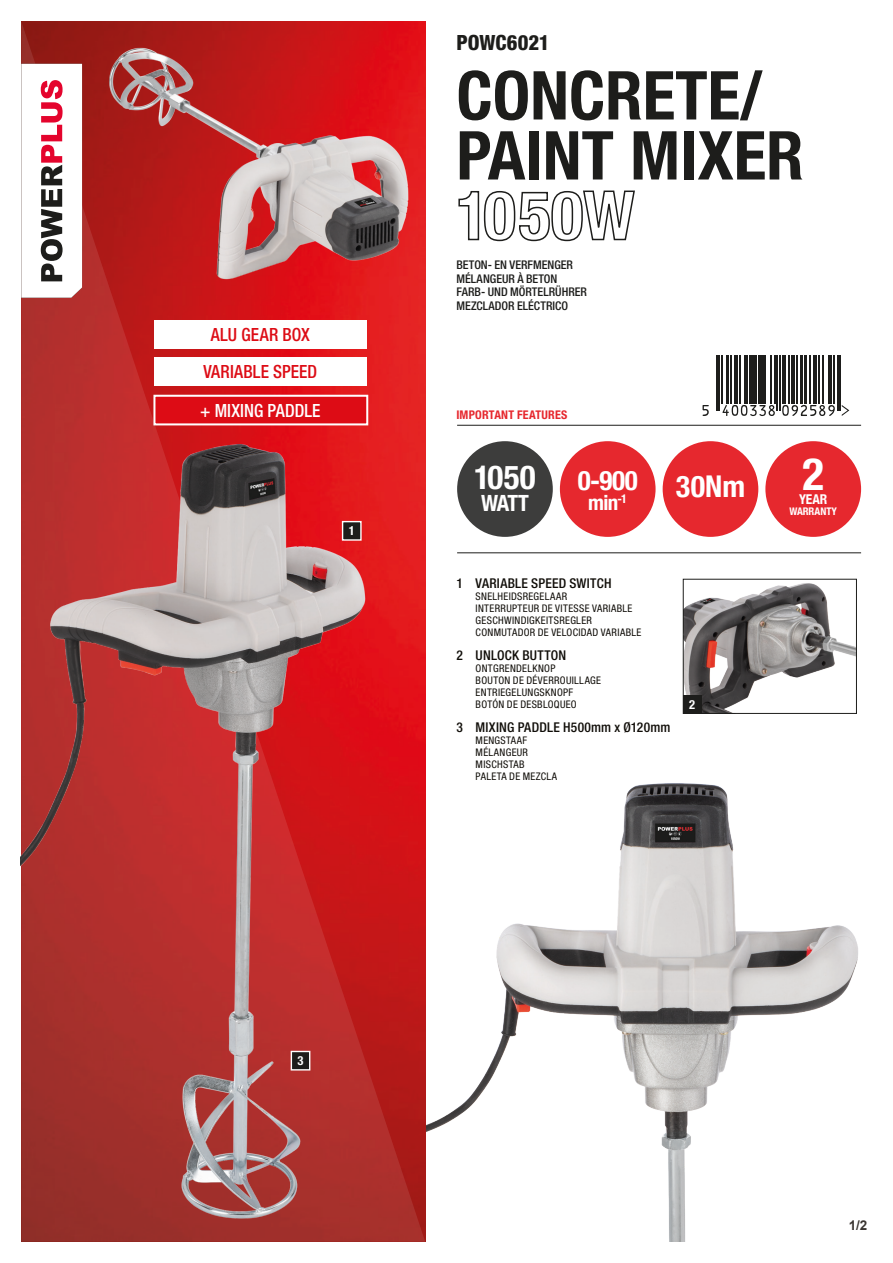
<style>
.page{position:relative;width:893px;height:1263px;background:#fff}
.page>*{position:absolute;margin:0;border:0;box-sizing:border-box;transform-origin:0 0}
.t1{font:700 condensed 67.5px/60px "Helvetica Neue LT Std";color:#1d1d1b}
.t2{font:700 condensed 45px "Helvetica Neue";color:#fff}
.t3{font:700 condensed 33px "Helvetica Neue LT Std";color:#fff}
.t4{font:700 condensed 30px "Helvetica Neue";color:#fff}
.t5{font:700 condensed 27px "Helvetica Neue";color:#fff}
.t6{font:700 condensed 22.5px "Helvetica Neue LT Std";color:#fff}
.t7{font:800 condensed 21px "Helvetica Neue LT Std";color:#1d1d1b}
.t8{font:700 condensed 21px "Helvetica Neue";color:#fff}
.t9{font:500 condensed 18.15px/37.5px "Helvetica Neue LT Std";letter-spacing:.01em;color:#dd0c15;text-align:center;scale:.95 1}
.t10{font:500 condensed 18.15px "Helvetica Neue LT Std";letter-spacing:.005em;color:#fff;scale:.95 1}
.t11{font:500 condensed 13.5px "Helvetica Neue LT Std";letter-spacing:.015em;color:#100d08}
.t12{font:700 condensed 13.5px "Helvetica Neue";color:#fff}
.t13{font:700 13.5px "Arial";color:#3a3531}
.t14{font:700 condensed 12.6px "Helvetica Neue LT Std";color:#fff}
.t15{font:500 condensed 12px/13.5px "Helvetica Neue LT Std";color:#1d1d1b}
.t16{font:700 condensed 12px "Helvetica Neue LT Std";letter-spacing:.02em;color:#e6282e}
.t17{font:condensed 10.5px/12px "Helvetica Neue LT Std";letter-spacing:.03em;color:#100d08}
.t18{font:700 condensed 10.5px "Helvetica Neue";color:#fff}
</style>
<div class="page">
<img style="left:440px;top:783px;width:418px;height:459px">
<hr style="left:457px;top:425px;width:404px;height:1px;background:#1d1d1b">
<hr style="left:457px;top:553px;width:404px;height:1px;background:#1d1d1b">
<svg style="left:716px;top:355px;width:134px;height:61px"></svg>
<hr style="left:716px;top:355px;width:1px;height:55px;background:#1d1d1b">
<hr style="left:719px;top:355px;width:1px;height:55px;background:#1d1d1b">
<hr style="left:721px;top:355px;width:2px;height:48px;background:#1d1d1b">
<hr style="left:727px;top:355px;width:2px;height:48px;background:#1d1d1b">
<hr style="left:730px;top:355px;width:2px;height:48px;background:#1d1d1b">
<hr style="left:734px;top:355px;width:4px;height:48px;background:#1d1d1b">
<hr style="left:740px;top:355px;width:1px;height:48px;background:#1d1d1b">
<hr style="left:744px;top:355px;width:4px;height:48px;background:#1d1d1b">
<div style="left:749px;top:355px;width:5px;height:48px;background:#1d1d1b"></div>
<hr style="left:755px;top:355px;width:2px;height:48px;background:#1d1d1b">
<div style="left:758px;top:355px;width:5px;height:48px;background:#1d1d1b"></div>
<hr style="left:765px;top:355px;width:1px;height:48px;background:#1d1d1b">
<hr style="left:770px;top:355px;width:1px;height:48px;background:#1d1d1b">
<hr style="left:774px;top:355px;width:1px;height:48px;background:#1d1d1b">
<hr style="left:776px;top:355px;width:2px;height:55px;background:#1d1d1b">
<hr style="left:779px;top:355px;width:1px;height:55px;background:#1d1d1b">
<hr style="left:782px;top:355px;width:4px;height:48px;background:#1d1d1b">
<hr style="left:788px;top:355px;width:2px;height:48px;background:#1d1d1b">
<hr style="left:791px;top:355px;width:4px;height:48px;background:#1d1d1b">
<hr style="left:796px;top:355px;width:1px;height:48px;background:#1d1d1b">
<hr style="left:800px;top:355px;width:3px;height:48px;background:#1d1d1b">
<hr style="left:804px;top:355px;width:3px;height:48px;background:#1d1d1b">
<hr style="left:809px;top:355px;width:2px;height:48px;background:#1d1d1b">
<hr style="left:813px;top:355px;width:4px;height:48px;background:#1d1d1b">
<hr style="left:818px;top:355px;width:2px;height:48px;background:#1d1d1b">
<hr style="left:822px;top:355px;width:2px;height:48px;background:#1d1d1b">
<hr style="left:828px;top:355px;width:4px;height:48px;background:#1d1d1b">
<hr style="left:833px;top:355px;width:1px;height:48px;background:#1d1d1b">
<hr style="left:837px;top:355px;width:1px;height:55px;background:#1d1d1b">
<hr style="left:839px;top:355px;width:2px;height:55px;background:#1d1d1b">
<svg style="left:702px;top:405px;width:7px;height:11px"></svg>
<svg style="left:722px;top:405px;width:53px;height:11px"></svg>
<svg style="left:782px;top:405px;width:53px;height:11px"></svg>
<svg style="left:842px;top:405px;width:7px;height:11px"></svg>
<div style="left:457px;top:441px;width:96px;height:96px;background:#3d3d3c;border-radius:50%"></div>
<div style="left:663px;top:441px;width:95px;height:96px;background:#e6282e;border-radius:50%"></div>
<div style="left:560px;top:441px;width:96px;height:96px;background:#e6282e;border-radius:50%"></div>
<svg style="left:21px;top:21px;width:404px;height:394px;background:#c52122"></svg>
<div style="left:765px;top:441px;width:96px;height:96px;background:#e6282e;border-radius:50%"></div>
<img style="left:20px;top:415px;width:420px;height:827px">
<div style="left:291px;top:1051px;width:19px;height:19px;background:#1d1d1b"></div>
<div style="left:291px;top:1051px;width:19px;height:19px;border:1px solid #fff"></div>
<img style="left:81px;top:32px;width:344px;height:259px">
<div style="left:153px;top:395px;width:215px;height:30px;background:#dd0c15;border:2px solid #fff"></div>
<div style="left:155px;top:320px;width:212px;height:28px;background:#fff"></div>
<div style="left:155px;top:357px;width:212px;height:29px;background:#fff"></div>
<img style="left:685px;top:583px;width:170px;height:129px">
<div style="left:683px;top:579px;width:174px;height:135px;border:1px solid #1d1d1b"></div>
<div style="left:343px;top:522px;width:18px;height:18px;background:#1d1d1b"></div>
<div style="left:342px;top:521px;width:20px;height:20px;border:1px solid #fff"></div>
<div style="left:683px;top:695px;width:18px;height:19px;background:#1d1d1b"></div>
<svg style="left:21px;top:64px;width:61px;height:234px"></svg>
<h3 class="t9" style="left:203px;top:315px;width:121px">ALU GEAR BOX<br>VARIABLE SPEED</h3>
<h3 class="t10" style="left:200px;top:399px;width:128px">+ MIXING PADDLE</h3>
<p class="t14" style="left:349px;top:523px;width:8px">1</p>
<h3 class="t7" style="left:456px;top:30px;width:95px">POWC6021</h3>
<h1 class="t1" style="left:456px;top:65px;width:349px">CONCRETE/<br>PAINT MIXER<br>1050W</h1>
<p class="t15" style="left:456px;top:258px;width:132px">BETON- EN VERFMENGER<br>MÉLANGEUR À BETON<br>FARB- UND MÖRTELRÜHRER<br>MEZCLADOR ELÉCTRICO</p>
<p class="t16" style="left:456px;top:407px;width:112px">IMPORTANT FEATURES</p>
<h3 class="t3" style="left:474px;top:457px;width:63px">1050</h3>
<h3 class="t6" style="left:481px;top:490px;width:49px">WATT</h3>
<h3 class="t5" style="left:578px;top:458px;width:61px">0-900</h3>
<h3 class="t8" style="left:588px;top:485px;width:40px">min<sup>-1</sup></h3>
<h3 class="t4" style="left:676px;top:462px;width:71px">30Nm</h3>
<p class="t11" style="left:456px;top:575px;width:157px">1 VARIABLE SPEED SWITCH</p>
<p class="t17" style="left:476px;top:590px;width:167px">SNELHEIDSREGELAAR<br>INTERRUPTEUR DE VITESSE VARIABLE<br>GESCHWINDIGKEITSREGLER<br>CONMUTADOR DE VELOCIDAD VARIABLE</p>
<p class="t11" style="left:456px;top:647px;width:111px">2 UNLOCK BUTTON</p>
<p class="t17" style="left:476px;top:662px;width:127px">ONTGRENDELKNOP<br>BOUTON DE DÉVERROUILLAGE<br>ENTRIEGELUNGSKNOPF<br>BOTÓN DE DESBLOQUEO</p>
<p class="t11" style="left:456px;top:719px;width:215px">3 MIXING PADDLE H500mm x Ø120mm</p>
<p class="t17" style="left:476px;top:734px;width:83px">MENGSTAAF<br>MÉLANGEUR<br>MISCHSTAB<br>PALETA DE MEZCLA</p>
<p class="t14" style="left:689px;top:697px;width:8px">2</p>
<h2 class="t2" style="left:802px;top:436px;width:23px">2</h2>
<p class="t12" style="left:799px;top:488px;width:30px">YEAR</p>
<p class="t18" style="left:789px;top:502px;width:49px">WARRANTY</p>
<p class="t14" style="left:298px;top:1053px;width:8px">3</p>
<p class="t13" style="left:849px;top:1216px;width:20px">1/2</p>
</div>
